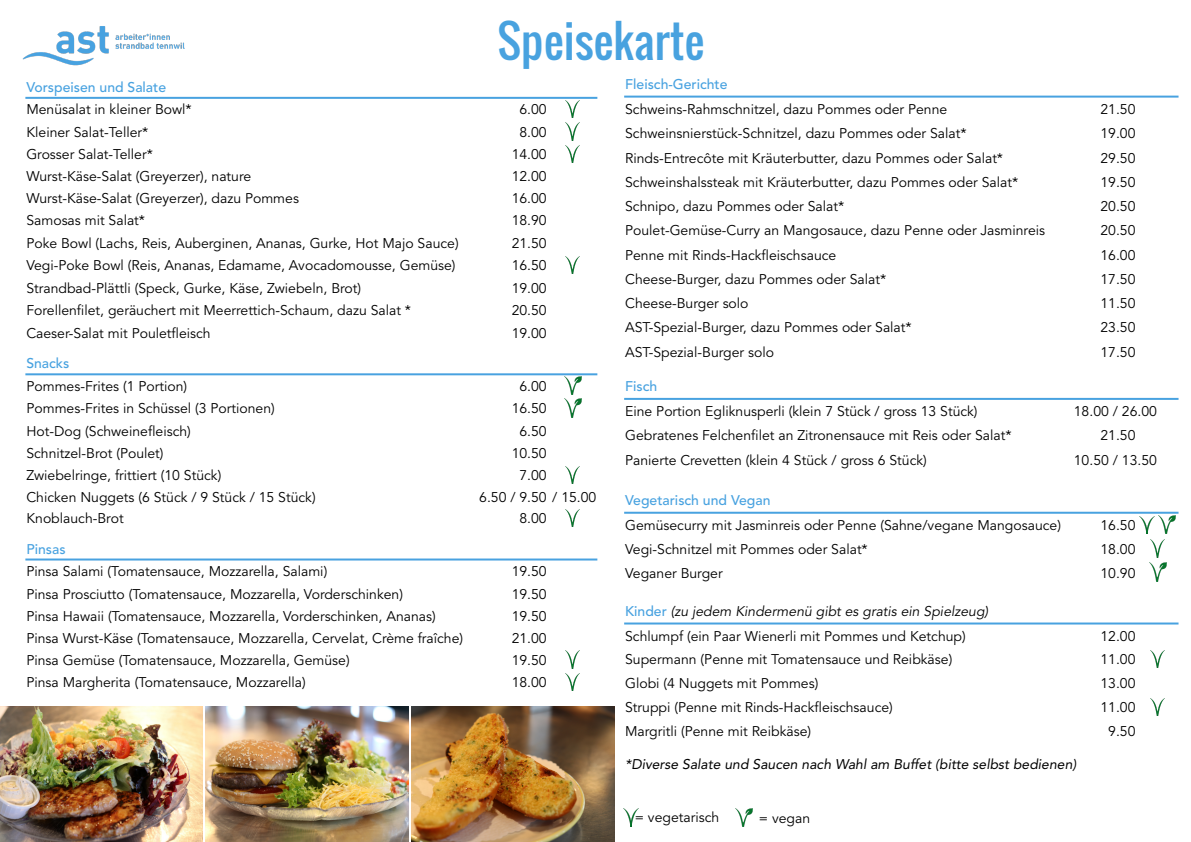
<style>
.page{position:relative;width:1191px;height:842px;background:#fff}
.page>*{position:absolute;margin:0;border:0;box-sizing:border-box;transform-origin:0 0}
.t1{font:44px "Oswald";color:#48a2df}
.t2{font:14px/25.1px "Avenir LT Std";color:#000}
.t3{font:500 14px "Avenir LT Std";color:#48a2e0}
.t4{font:italic 14px "Avenir LT Std";color:#000}
.s1{font-weight:500;color:#48a2e0}
.s2{font-style:italic}
</style>
<div class="page">
<img style="left:0;top:707px;width:203px;height:135px">
<img style="left:206px;top:707px;width:202px;height:135px">
<hr style="left:25px;top:97px;width:572px;height:2px;background:#48a2e0">
<hr style="left:25px;top:373px;width:572px;height:2px;background:#48a2e0">
<hr style="left:25px;top:558px;width:572px;height:2px;background:#48a2e0">
<img style="left:566px;top:123px;width:13px;height:17px">
<img style="left:565px;top:145px;width:14px;height:17px">
<img style="left:564px;top:376px;width:17px;height:19px">
<img style="left:565px;top:399px;width:16px;height:18px">
<img style="left:565px;top:100px;width:14px;height:18px">
<img style="left:565px;top:256px;width:14px;height:18px">
<img style="left:565px;top:673px;width:14px;height:17px">
<img style="left:566px;top:651px;width:13px;height:17px">
<img style="left:565px;top:509px;width:14px;height:18px">
<img style="left:566px;top:467px;width:13px;height:17px">
<img style="left:736px;top:808px;width:17px;height:19px">
<hr style="left:624px;top:96px;width:554px;height:2px;background:#48a2e0">
<hr style="left:624px;top:398px;width:554px;height:2px;background:#48a2e0">
<hr style="left:624px;top:512px;width:554px;height:2px;background:#48a2e0">
<hr style="left:624px;top:622px;width:554px;height:2px;background:#48a2e0">
<img style="left:1151px;top:651px;width:13px;height:17px">
<img style="left:1150px;top:698px;width:14px;height:17px">
<img style="left:1140px;top:517px;width:14px;height:17px">
<img style="left:1151px;top:540px;width:13px;height:17px">
<img style="left:1150px;top:563px;width:16px;height:18px">
<img style="left:1158px;top:515px;width:17px;height:19px">
<img style="left:22px;top:26px;width:163px;height:40px">
<img style="left:411px;top:707px;width:203px;height:135px">
<img style="left:624px;top:809px;width:14px;height:17px">
<h1 class="t1" style="left:497px;top:8px;width:208px">Speisekarte</h1>
<p class="t3" style="left:26px;top:81px;width:141px">Vorspeisen und Salate</p>
<p class="t2" style="left:26px;top:98px;width:167px">Menüsalat in kleiner Bowl*</p>
<p class="t2" style="left:519px;top:98px;width:29px">6.00</p>
<p class="t2" style="left:26px;top:121px;width:124px">Kleiner Salat-Teller*</p>
<p class="t2" style="left:519px;top:121px;width:29px">8.00</p>
<p class="t2" style="left:26px;top:143px;width:128px">Grosser Salat-Teller*</p>
<p class="t2" style="left:512px;top:143px;width:37px">14.00</p>
<p class="t2" style="left:26px;top:165px;width:226px">Wurst-Käse-Salat (Greyerzer), nature</p>
<p class="t2" style="left:512px;top:165px;width:37px">12.00</p>
<p class="t2" style="left:26px;top:187px;width:274px">Wurst-Käse-Salat (Greyerzer), dazu Pommes</p>
<p class="t2" style="left:512px;top:187px;width:37px">16.00</p>
<p class="t2" style="left:26px;top:209px;width:120px">Samosas mit Salat*</p>
<p class="t2" style="left:512px;top:209px;width:37px">18.90</p>
<p class="t2" style="left:26px;top:232px;width:434px">Poke Bowl (Lachs, Reis, Auberginen, Ananas, Gurke, Hot Majo Sauce)</p>
<p class="t2" style="left:512px;top:232px;width:37px">21.50</p>
<p class="t2" style="left:26px;top:254px;width:431px">Vegi-Poke Bowl (Reis, Ananas, Edamame, Avocadomousse, Gemüse)</p>
<p class="t2" style="left:512px;top:254px;width:37px">16.50</p>
<p class="t2" style="left:26px;top:277px;width:336px">Strandbad-Plättli (Speck, Gurke, Käse, Zwiebeln, Brot)</p>
<p class="t2" style="left:512px;top:277px;width:37px">19.00</p>
<p class="t2" style="left:26px;top:299px;width:386px">Forellenfilet, geräuchert mit Meerrettich-Schaum, dazu Salat *</p>
<p class="t2" style="left:512px;top:299px;width:37px">20.50</p>
<p class="t2" style="left:26px;top:322px;width:186px">Caeser-Salat mit Pouletfleisch</p>
<p class="t2" style="left:512px;top:322px;width:37px">19.00</p>
<p class="t3" style="left:26px;top:358px;width:45px">Snacks</p>
<p class="t2" style="left:26px;top:375px;width:162px">Pommes-Frites (1 Portion)</p>
<p class="t2" style="left:519px;top:375px;width:29px">6.00</p>
<p class="t2" style="left:26px;top:397px;width:250px">Pommes-Frites in Schüssel (3 Portionen)</p>
<p class="t2" style="left:512px;top:397px;width:37px">16.50</p>
<p class="t2" style="left:26px;top:420px;width:166px">Hot-Dog (Schweinefleisch)</p>
<p class="t2" style="left:519px;top:420px;width:29px">6.50</p>
<p class="t2" style="left:26px;top:442px;width:139px">Schnitzel-Brot (Poulet)</p>
<p class="t2" style="left:512px;top:442px;width:37px">10.50</p>
<p class="t2" style="left:26px;top:464px;width:196px">Zwiebelringe, frittiert (10 Stück)</p>
<p class="t2" style="left:519px;top:464px;width:29px">7.00</p>
<p class="t2" style="left:26px;top:486px;width:291px">Chicken Nuggets (6 Stück / 9 Stück / 15 Stück)</p>
<p class="t2" style="left:479px;top:486px;width:119px">6.50 / 9.50 / 15.00</p>
<p class="t2" style="left:26px;top:507px;width:99px">Knoblauch-Brot</p>
<p class="t2" style="left:519px;top:507px;width:29px">8.00</p>
<p class="t3" style="left:26px;top:543px;width:41px">Pinsas</p>
<p class="t2" style="left:26px;top:560px;width:302px">Pinsa Salami (Tomatensauce, Mozzarella, Salami)</p>
<p class="t2" style="left:512px;top:560px;width:37px">19.50</p>
<p class="t2" style="left:26px;top:582px;width:378px">Pinsa Prosciutto (Tomatensauce, Mozzarella, Vorderschinken)</p>
<p class="t2" style="left:512px;top:582px;width:37px">19.50</p>
<p class="t2" style="left:26px;top:605px;width:411px">Pinsa Hawaii (Tomatensauce, Mozzarella, Vorderschinken, Ananas)</p>
<p class="t2" style="left:512px;top:605px;width:37px">19.50</p>
<p class="t2" style="left:26px;top:627px;width:438px">Pinsa Wurst-Käse (Tomatensauce, Mozzarella, Cervelat, Crème fraîche)</p>
<p class="t2" style="left:512px;top:627px;width:37px">21.00</p>
<p class="t2" style="left:26px;top:649px;width:325px">Pinsa Gemüse (Tomatensauce, Mozzarella, Gemüse)</p>
<p class="t2" style="left:512px;top:649px;width:37px">19.50</p>
<p class="t2" style="left:26px;top:671px;width:281px">Pinsa Margherita (Tomatensauce, Mozzarella)</p>
<p class="t2" style="left:512px;top:671px;width:37px">18.00</p>
<p class="t3" style="left:625px;top:78px;width:104px">Fleisch-Gerichte</p>
<p class="t2" style="left:625px;top:98px;width:324px">Schweins-Rahmschnitzel, dazu Pommes oder Penne</p>
<p class="t2" style="left:1100px;top:98px;width:37px">21.50</p>
<p class="t2" style="left:625px;top:122px;width:343px">Schweinsnierstück-Schnitzel, dazu Pommes oder Salat*</p>
<p class="t2" style="left:1100px;top:122px;width:37px">19.00</p>
<p class="t2" style="left:625px;top:146px;width:379px">Rinds-Entrecôte mit Kräuterbutter, dazu Pommes oder Salat*</p>
<p class="t2" style="left:1100px;top:146px;width:37px">29.50</p>
<p class="t2" style="left:625px;top:171px;width:394px">Schweinshalssteak mit Kräuterbutter, dazu Pommes oder Salat*</p>
<p class="t2" style="left:1100px;top:171px;width:37px">19.50</p>
<p class="t2" style="left:625px;top:195px;width:221px">Schnipo, dazu Pommes oder Salat*</p>
<p class="t2" style="left:1100px;top:195px;width:37px">20.50</p>
<p class="t2" style="left:625px;top:219px;width:421px">Poulet-Gemüse-Curry an Mangosauce, dazu Penne oder Jasminreis</p>
<p class="t2" style="left:1100px;top:219px;width:37px">20.50</p>
<p class="t2" style="left:625px;top:243px;width:213px">Penne mit Rinds-Hackfleischsauce</p>
<p class="t2" style="left:1100px;top:243px;width:37px">16.00</p>
<p class="t2" style="left:625px;top:268px;width:263px">Cheese-Burger, dazu Pommes oder Salat*</p>
<p class="t2" style="left:1100px;top:268px;width:37px">17.50</p>
<p class="t2" style="left:625px;top:292px;width:125px">Cheese-Burger solo</p>
<p class="t2" style="left:1100px;top:292px;width:37px">11.50</p>
<p class="t2" style="left:625px;top:316px;width:288px">AST-Spezial-Burger, dazu Pommes oder Salat*</p>
<p class="t2" style="left:1100px;top:316px;width:37px">23.50</p>
<p class="t2" style="left:625px;top:340px;width:150px">AST-Spezial-Burger solo</p>
<p class="t2" style="left:1100px;top:340px;width:37px">17.50</p>
<p class="t3" style="left:625px;top:380px;width:34px">Fisch</p>
<p class="t2" style="left:625px;top:400px;width:354px">Eine Portion Egliknusperli (klein 7 Stück / gross 13 Stück)</p>
<p class="t2" style="left:1074px;top:400px;width:85px">18.00 / 26.00</p>
<p class="t2" style="left:625px;top:424px;width:388px">Gebratenes Felchenfilet an Zitronensauce mit Reis oder Salat*</p>
<p class="t2" style="left:1100px;top:424px;width:37px">21.50</p>
<p class="t2" style="left:625px;top:448px;width:303px">Panierte Crevetten (klein 4 Stück / gross 6 Stück)</p>
<p class="t2" style="left:1074px;top:448px;width:85px">10.50 / 13.50</p>
<p class="t3" style="left:625px;top:494px;width:147px">Vegetarisch und Vegan</p>
<p class="t2" style="left:625px;top:514px;width:437px">Gemüsecurry mit Jasminreis oder Penne (Sahne/vegane Mangosauce)</p>
<p class="t2" style="left:1100px;top:514px;width:37px">16.50</p>
<p class="t2" style="left:625px;top:538px;width:244px">Vegi-Schnitzel mit Pommes oder Salat*</p>
<p class="t2" style="left:1100px;top:538px;width:37px">18.00</p>
<p class="t2" style="left:625px;top:561px;width:99px">Veganer Burger</p>
<p class="t2" style="left:1100px;top:561px;width:37px">10.90</p>
<p class="t2" style="left:625px;top:599px;width:364px"><span class="s1">Kinder</span> <span class="s2">(zu jedem Kindermenü gibt es gratis ein Spielzeug)<br></span>Schlumpf (ein Paar Wienerli mit Pommes und Ketchup)</p>
<p class="t2" style="left:1100px;top:625px;width:37px">12.00</p>
<p class="t2" style="left:625px;top:648px;width:329px">Supermann (Penne mit Tomatensauce und Reibkäse)</p>
<p class="t2" style="left:1100px;top:648px;width:37px">11.00</p>
<p class="t2" style="left:625px;top:672px;width:195px">Globi (4 Nuggets mit Pommes)</p>
<p class="t2" style="left:1100px;top:672px;width:37px">13.00</p>
<p class="t2" style="left:625px;top:696px;width:269px">Struppi (Penne mit Rinds-Hackfleischsauce)</p>
<p class="t2" style="left:1100px;top:696px;width:37px">11.00</p>
<p class="t2" style="left:625px;top:720px;width:187px">Margritli (Penne mit Reibkäse)</p>
<p class="t2" style="left:1108px;top:720px;width:29px">9.50</p>
<p class="t4" style="left:625px;top:758px;width:453px">*Diverse Salate und Saucen nach Wahl am Buffet (bitte selbst bedienen)</p>
<p class="t2" style="left:635px;top:806px;width:86px">= vegetarisch</p>
<p class="t2" style="left:759px;top:807px;width:53px">= vegan</p>
</div>
